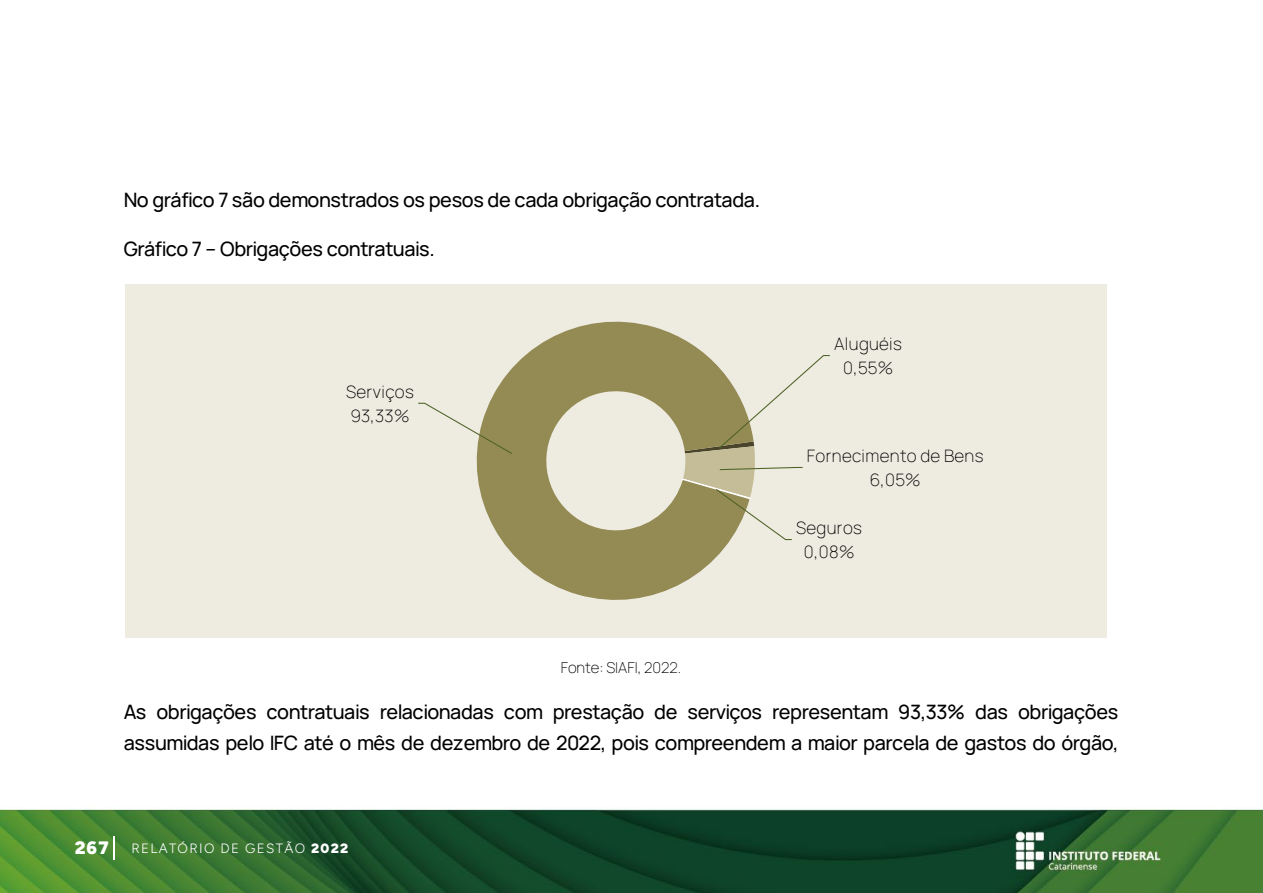
<style>
.page{position:relative;width:1263px;height:893px;background:#fff}
.page>*{position:absolute;margin:0;border:0;box-sizing:border-box;transform-origin:0 0}
.t1{font:200 19.8px/31.5px "Manrope";letter-spacing:-.02em;color:#000}
.t2{font:300 18px "Figtree";color:#fff}
.t3{font:200 17.1px/23.5px "Manrope";letter-spacing:.02em;color:#000;text-align:center}
.t4{font:200 15px "Manrope";letter-spacing:-.005em;color:#000}
.t5{font:300 13.5px "Figtree";letter-spacing:.1em;color:#fff}
</style>
<div class="page">
<img style="left:0;top:809px;width:1263px;height:84px">
<svg style="left:113px;top:837px;width:1px;height:23px"></svg>
<div style="left:125px;top:284px;width:982px;height:354px;background:#eeece1"></div>
<svg style="left:476px;top:321px;width:254px;height:279px;fill:#948a54"></svg>
<svg style="left:681px;top:354px;width:149px;height:187px"></svg>
<svg style="left:418px;top:402px;width:95px;height:53px"></svg>
<p class="t1" style="left:124px;top:184px;width:638px">No gráfico 7 são demonstrados os pesos de cada obrigação contratada.</p>
<p class="t1" style="left:124px;top:232px;width:313px">Gráfico 7 – Obrigações contratuais.</p>
<p class="t3" style="left:346px;top:379px;width:69px;text-align:left">Serviços<br>93,33%</p>
<p class="t3" style="left:834px;top:332px;width:70px">Aluguéis<br>0,55%</p>
<p class="t3" style="left:807px;top:443px;width:178px">Fornecimento de Bens<br>6,05%</p>
<p class="t3" style="left:796px;top:516px;width:67px">Seguros<br>0,08%</p>
<p class="t4" style="left:561px;top:657px;width:122px">Fonte: SIAFI, 2022.</p>
<p class="t1" style="left:124px;top:695px;width:996px">As obrigações contratuais relacionadas com prestação de serviços representam 93,33% das obrigações assumidas pelo IFC até o mês de dezembro de 2022, pois compreendem a maior parcela de gastos do órgão,</p>
<p class="t2" style="left:75px;top:838px;width:35px">267</p>
<p class="t5" style="left:131px;top:840px;width:218px">RELATÓRIO DE GESTÃO 2022</p>
</div>
